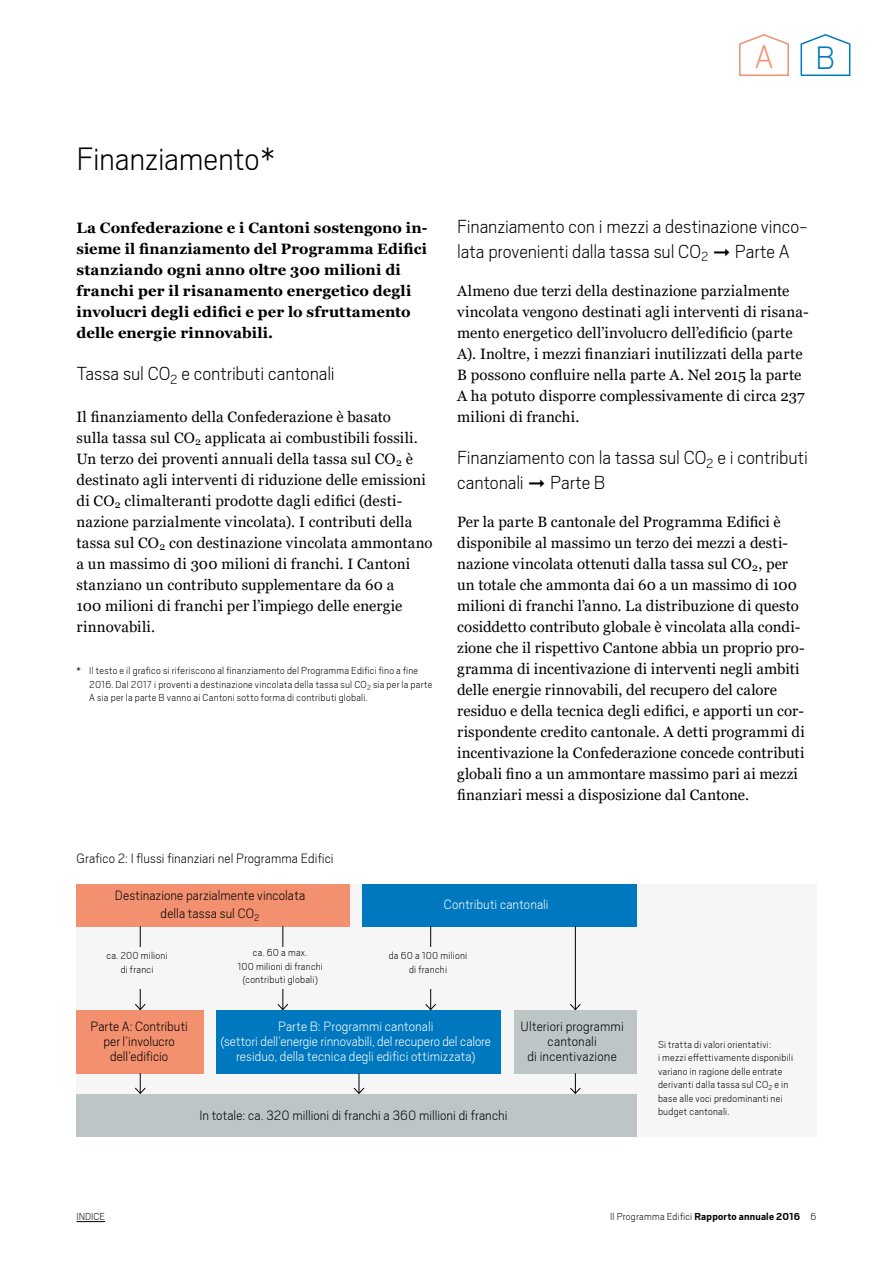
<style>
.page{position:relative;width:893px;height:1263px;background:#fff}
.page>*{position:absolute;margin:0;border:0;box-sizing:border-box;transform-origin:0 0}
.t1{font:200 36px "Scout";letter-spacing:-.01em;color:#000}
.t2{font:200 36px "Scout";color:#f2906f}
.t3{font:200 21px/25.2px "Scout";color:#000}
.t4{font:15px/21px "Georgia";letter-spacing:.01em;color:#000}
.t5{font:200 15px/15px "Scout";letter-spacing:.005em;color:#000;text-align:center}
.t6{font:700 15px/21px "Georgia";letter-spacing:.01em;color:#000}
.t7{font:200 15px/15px "Scout";color:#fff;text-align:center}
.t8{font:200 11.25px/13.5px "Scout";letter-spacing:.02em;color:#000;text-align:center}
.s1{color:#0078bf}
.s2{font-weight:700}
</style>
<div class="page">
<svg style="left:77px;top:1221px;width:28px;height:1px"></svg>
<svg style="left:800px;top:34px;width:51px;height:42px"></svg>
<svg style="left:739px;top:34px;width:50px;height:42px"></svg>
<div style="left:76px;top:884px;width:740px;height:252px;background:#f6f6f7"></div>
<div style="left:77px;top:884px;width:273px;height:42px;background:#f2906f"></div>
<div style="left:77px;top:1094px;width:560px;height:42px;background:#bdc5c6"></div>
<div style="left:76px;top:1010px;width:128px;height:63px;background:#f2906f"></div>
<div style="left:217px;top:1010px;width:284px;height:63px;background:#0078bf"></div>
<div style="left:363px;top:884px;width:274px;height:42px;background:#0078bf"></div>
<div style="left:514px;top:1010px;width:123px;height:63px;background:#bdc5c6"></div>
<hr style="left:140px;top:926px;width:1px;height:83px;background:#000">
<svg style="left:135px;top:1003px;width:11px;height:8px"></svg>
<hr style="left:282px;top:926px;width:1px;height:83px;background:#000">
<svg style="left:277px;top:1003px;width:11px;height:8px"></svg>
<hr style="left:430px;top:926px;width:1px;height:83px;background:#000">
<svg style="left:425px;top:1003px;width:11px;height:8px"></svg>
<hr style="left:575px;top:926px;width:1px;height:83px;background:#000">
<svg style="left:570px;top:1003px;width:11px;height:8px"></svg>
<svg style="left:134px;top:1073px;width:12px;height:21px"></svg>
<svg style="left:353px;top:1073px;width:12px;height:21px"></svg>
<svg style="left:569px;top:1073px;width:13px;height:21px"></svg>
<div style="left:77px;top:947px;width:127px;height:42px;background:#f6f6f7"></div>
<div style="left:217px;top:947px;width:133px;height:42px;background:#f6f6f7"></div>
<div style="left:363px;top:947px;width:137px;height:42px;background:#f6f6f7"></div>
<h1 class="t2" style="left:755px;top:34px;width:82px">A <span class="s1">B</span></h1>
<h1 class="t1" style="left:77px;top:136px;width:200px">Finanziamento*</h1>
<p class="t6" style="left:77px;top:217px;width:352px">La Confederazione e i Cantoni sostengono in&shy;sieme il finanziamento del Programma Edifici stanziando ogni anno oltre 300 milioni di franchi per il risanamento energetico degli involucri degli edifici e per lo sfruttamento delle energie rinnovabili.</p>
<h2 class="t3" style="left:77px;top:360px;width:260px">Tassa sul CO<sub>2</sub> e contributi cantonali</h2>
<p class="t4" style="left:77px;top:407px;width:358px">Il finanziamento della Confederazione è basato<br>sulla tassa sul CO<sub>2</sub> applicata ai combustibili fossili.<br>Un terzo dei proventi annuali della tassa sul CO<sub>2</sub> è destinato agli interventi di riduzione delle emissioni di CO<sub>2</sub> climalteranti prodotte dagli edifici (desti&shy;nazione parzialmente vincolata). I contributi della tassa sul CO<sub>2</sub> con destinazione vincolata ammontano a un massimo di 300 milioni di franchi. I Cantoni stanziano un contributo supplementare da 60 a<br>100 milioni di franchi per l’impiego delle energie rinnovabili.</p>
<p class="t8" style="left:89px;top:663px;width:344px;text-align:left;text-indent:-13px">* Il testo e il grafico si riferiscono al finanziamento del Programma Edifici fino a fine<br>2016. Dal 2017 i proventi a destinazione vincolata della tassa sul CO<sub>2</sub> sia per la parte<br>A sia per la parte B vanno ai Cantoni sotto forma di contributi globali.</p>
<h2 class="t3" style="left:457px;top:213px;width:352px">Finanziamento con i mezzi a destinazione vinco&shy;lata provenienti dalla tassa sul CO<sub>2</sub> ◻ Parte A</h2>
<p class="t4" style="left:457px;top:281px;width:353px">Almeno due terzi della destinazione parzialmente vincolata vengono destinati agli interventi di risana&shy;mento energetico dell’involucro dell’edificio (parte A). Inoltre, i mezzi finanziari inutilizzati della parte B possono confluire nella parte A. Nel 2015 la parte A ha potuto disporre complessivamente di circa 237 milioni di franchi.</p>
<h2 class="t3" style="left:457px;top:444px;width:352px">Finanziamento con la tassa sul CO<sub>2</sub> e i contributi cantonali ◻ Parte B</h2>
<p class="t4" style="left:457px;top:512px;width:349px">Per la parte B cantonale del Programma Edifici è disponibile al massimo un terzo dei mezzi a desti&shy;nazione vincolata ottenuti dalla tassa sul CO<sub>2</sub>, per un totale che ammonta dai 60 a un massimo di 100 milioni di franchi l’anno. La distribuzione di questo cosiddetto contributo globale è vincolata alla condi&shy;zione che il rispettivo Cantone abbia un proprio pro&shy;gramma di incentivazione di interventi negli ambiti delle energie rinnovabili, del recupero del calore residuo e della tecnica degli edifici, e apporti un cor&shy;rispondente credito cantonale. A detti programmi di incentivazione la Confederazione concede contributi globali fino a un ammontare massimo pari ai mezzi finanziari messi a disposizione dal Cantone.</p>
<p class="t5" style="left:77px;top:850px;width:259px">Grafico 2: I flussi finanziari nel Programma Edifici</p>
<p class="t5" style="left:115px;top:886px;width:192px;line-height:18px">Destinazione parzialmente vincolata della tassa sul CO<sub>2</sub></p>
<p class="t7" style="left:444px;top:896px;width:106px">Contributi cantonali</p>
<p class="t8" style="left:106px;top:948px;width:63px">ca. 200 milioni di franci</p>
<p class="t8" style="left:237px;top:945px;width:87px">ca. 60 a max.<br>100 milioni di franchi (contributi globali)</p>
<p class="t8" style="left:389px;top:948px;width:80px">da 60 a 100 milioni di franchi</p>
<p class="t5" style="left:90px;top:1018px;width:99px">Parte A: Contributi per l’involucro dell’edificio</p>
<p class="t7" style="left:221px;top:1018px;width:272px">Parte B: Programmi cantonali<br>(settori dell’energie rinnovabili, del recupero del calore residuo, della tecnica degli edifici ottimizzata)</p>
<p class="t5" style="left:521px;top:1018px;width:105px">Ulteriori programmi cantonali<br>di incentivazione</p>
<p class="t5" style="left:199px;top:1107px;width:310px">In totale: ca. 320 millioni di franchi a 360 millioni di franchi</p>
<p class="t8" style="left:658px;top:1037px;width:137px;text-align:left">Si tratta di valori orientativi:<br>i mezzi effettivamente disponibili variano in ragione delle entrate derivanti dalla tassa sul CO<sub>2</sub> e in base alle voci predominanti nei budget cantonali.</p>
<p class="t8" style="left:77px;top:1210px;width:30px">INDICE</p>
<p class="t8" style="left:610px;top:1210px;width:208px">Il Programma Edifici <span class="s2">Rapporto annuale 2016</span> 6</p>
</div>
